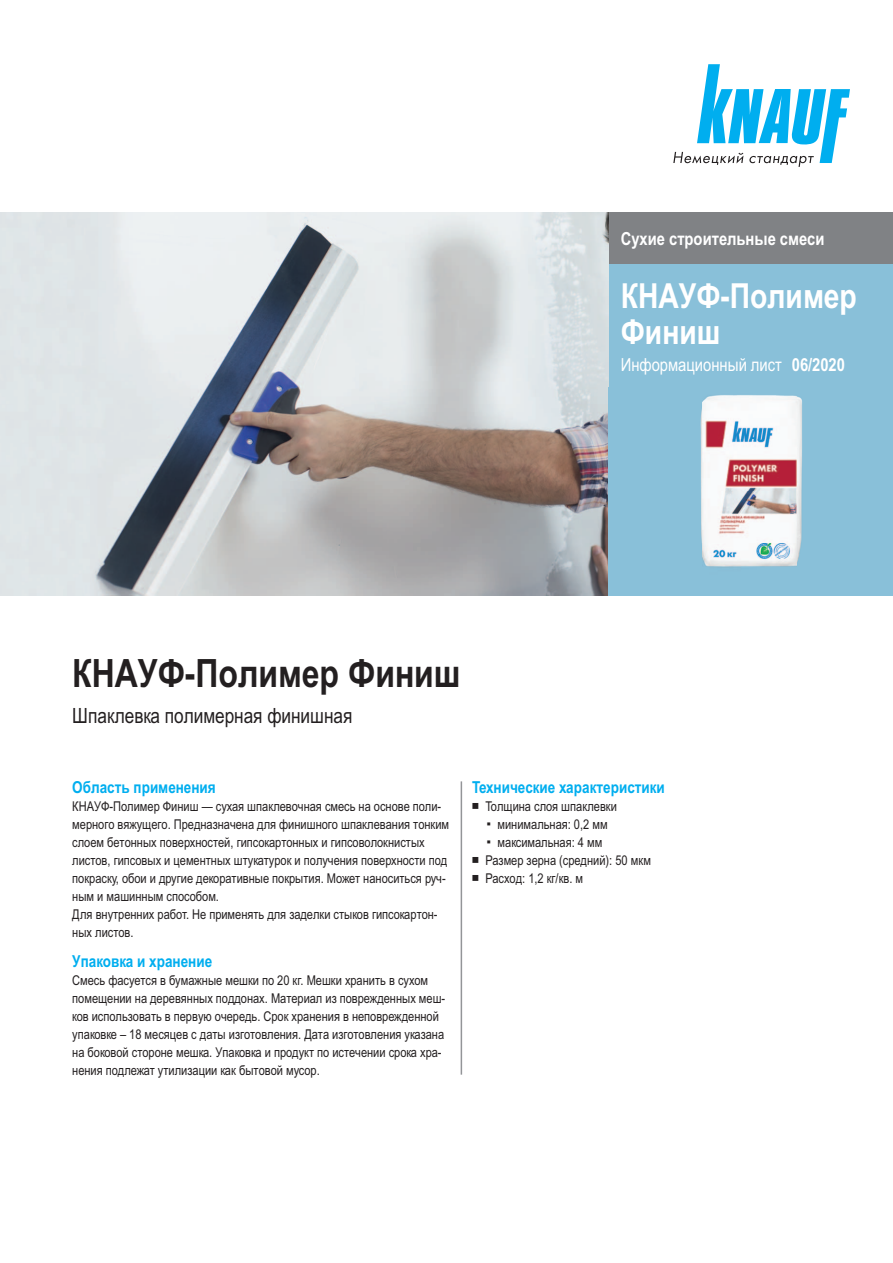
<style>
.page{position:relative;width:893px;height:1263px;background:#fff}
.page>*{position:absolute;margin:0;border:0;box-sizing:border-box;transform-origin:0 0}
.t1{font:700 39px "Arial Narrow MT Pro Cyr";color:#231f20}
.t2{font:700 34.5px/36px "Arial Narrow MT Pro Cyr";color:#fff}
.t3{font:21px "Arial Narrow MT Pro Cyr";color:#231f20}
.t4{font:18px "Arial Narrow MT Pro Cyr";color:#fff}
.t5{font:700 18px "Arial Narrow MT Pro Cyr";color:#fff}
.t6{font:700 16.5px "Arial Narrow MT Pro Cyr";color:#00aeef}
.t7{font:13.5px/18px "Arial Narrow MT Pro Cyr";color:#231f20}
.s1{font-weight:700}
.s2{font-family:"Arial Unicode MS"}
.s3{font-family:"Arial Unicode MS";font-weight:700}
</style>
<div class="page">
<div style="left:608px;top:213px;width:285px;height:382px;background:#89c0d9"></div>
<div style="left:608px;top:213px;width:285px;height:51px;background:#808285"></div>
<svg style="left:673px;top:64px;width:177px;height:103px"></svg>
<hr style="left:461px;top:781px;width:1px;height:294px;background:#939598">
<img style="left:0;top:213px;width:608px;height:382px">
<img style="left:700px;top:395px;width:102px;height:172px">
<h3 class="t5" style="left:621px;top:232px;width:205px">Сухие строительные смеси</h3>
<h2 class="t2" style="left:621px;top:281px;width:238px">КНАУФ-Полимер<br>Финиш</h2>
<h3 class="t4" style="left:621px;top:358px;width:226px">Информационный лист <span class="s1">06/2020</span></h3>
<h1 class="t1" style="left:72px;top:659px;width:390px">КНАУФ-Полимер Финиш</h1>
<h3 class="t3" style="left:72px;top:708px;width:282px">Шпаклевка полимерная финишная</h3>
<p class="t6" style="left:72px;top:781px;width:145px">Область применения</p>
<p class="t7" style="left:72px;top:799px;width:378px">КНАУФ-Полимер Финиш — сухая шпаклевочная смесь на основе поли&shy;мерного вяжущего. Предназначена для финишного шпаклевания тонким слоем бетонных поверхностей, гипсокартонных и гипсоволокнистых листов, гипсовых и цементных штукатурок и получения поверхности под покраску, обои и другие декоративные покрытия. Может наноситься руч&shy;ным и машинным способом.<br>Для внутренних работ. Не применять для заделки стыков гипсокартон&shy;ных листов.</p>
<p class="t6" style="left:72px;top:955px;width:141px">Упаковка и хранение</p>
<p class="t7" style="left:72px;top:973px;width:374px">Смесь фасуется в бумажные мешки по 20 кг. Мешки хранить в сухом помещении на деревянных поддонах. Материал из поврежденных меш&shy;ков использовать в первую очередь. Срок хранения в неповрежденной упаковке – 18 месяцев с даты изготовления. Дата изготовления указана на боковой стороне мешка. Упаковка и продукт по истечении срока хра&shy;нения подлежат утилизации как бытовой мусор.</p>
<p class="t6" style="left:472px;top:781px;width:194px">Технические характеристики</p>
<p class="t7" style="left:472px;top:799px;width:146px"><span class="s2">￭</span> Толщина слоя шпаклевки</p>
<p class="t7" style="left:485px;top:817px;width:124px"><span class="s3">▪</span> минимальная: 0,2 мм</p>
<p class="t7" style="left:472px;top:835px;width:180px;text-indent:13px"><span class="s3">▪</span> максимальная: 4 мм<br><span class="s2">￭</span> Размер зерна (средний): 50 мкм<span class="s2">￭</span> Расход: 1,2 кг/кв. м</p>
</div>
